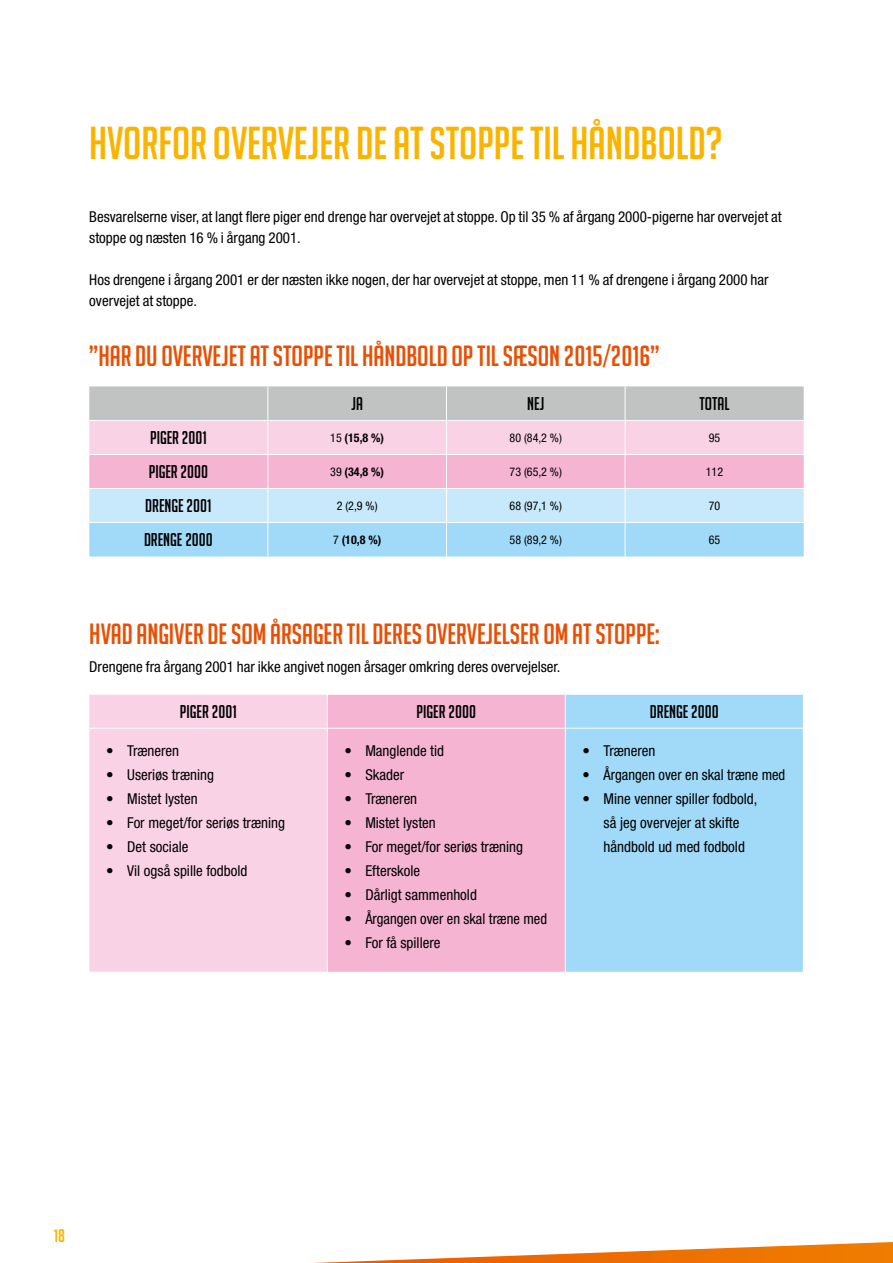
<style>
.page{position:relative;width:893px;height:1263px;background:#fff}
.page>*{position:absolute;margin:0;border:0;box-sizing:border-box;transform-origin:0 0}
.t1{font:45px "Big Noodle Titling";color:#fab400}
.t2{font:28.5px "Big Noodle Titling";color:#e94f04}
.t3{font:18px "Big Noodle Titling";color:#000}
.t4{font:18px "Big Noodle Titling";color:#fab400}
.t5{font:condensed 15px/21px "Helvetica Neue LT Std";color:#000}
.t6{font:condensed 12px "Helvetica Neue LT Std";color:#000}
.t7{font:700 condensed 12px "Helvetica Neue LT";color:#000}
.s1{font-family:"Helvetica Neue LT Std";font-weight:400}
</style>
<div class="page">
<svg style="left:314px;top:1242px;width:579px;height:21px"></svg>
<svg style="left:89px;top:386px;width:715px;height:170px"></svg>
<hr style="left:268px;top:386px;width:1px;height:34px;background:#fff">
<hr style="left:446px;top:386px;width:1px;height:34px;background:#fff">
<hr style="left:625px;top:386px;width:1px;height:34px;background:#fff">
<hr style="left:89px;top:420px;width:179px;height:1px;background:#fff">
<hr style="left:268px;top:420px;width:178px;height:1px;background:#fff">
<hr style="left:446px;top:420px;width:179px;height:1px;background:#fff">
<hr style="left:625px;top:420px;width:179px;height:1px;background:#fff">
<hr style="left:268px;top:421px;width:1px;height:33px;background:#fff">
<hr style="left:446px;top:421px;width:1px;height:33px;background:#fff">
<hr style="left:625px;top:421px;width:1px;height:33px;background:#fff">
<hr style="left:89px;top:454px;width:179px;height:1px;background:#fff">
<hr style="left:268px;top:454px;width:178px;height:1px;background:#fff">
<hr style="left:446px;top:454px;width:179px;height:1px;background:#fff">
<hr style="left:625px;top:454px;width:179px;height:1px;background:#fff">
<hr style="left:268px;top:455px;width:1px;height:33px;background:#fff">
<hr style="left:446px;top:455px;width:1px;height:33px;background:#fff">
<hr style="left:625px;top:455px;width:1px;height:33px;background:#fff">
<hr style="left:89px;top:488px;width:179px;height:1px;background:#fff">
<hr style="left:268px;top:488px;width:178px;height:1px;background:#fff">
<hr style="left:446px;top:488px;width:179px;height:1px;background:#fff">
<hr style="left:625px;top:488px;width:179px;height:1px;background:#fff">
<hr style="left:268px;top:489px;width:1px;height:33px;background:#fff">
<hr style="left:446px;top:489px;width:1px;height:33px;background:#fff">
<hr style="left:625px;top:489px;width:1px;height:33px;background:#fff">
<hr style="left:89px;top:522px;width:179px;height:1px;background:#fff">
<hr style="left:268px;top:522px;width:178px;height:1px;background:#fff">
<hr style="left:446px;top:522px;width:179px;height:1px;background:#fff">
<hr style="left:625px;top:522px;width:179px;height:1px;background:#fff">
<hr style="left:268px;top:523px;width:1px;height:33px;background:#fff">
<hr style="left:446px;top:523px;width:1px;height:33px;background:#fff">
<hr style="left:625px;top:523px;width:1px;height:33px;background:#fff">
<div style="left:89px;top:695px;width:238px;height:277px;background:#f9d2e5"></div>
<div style="left:328px;top:695px;width:237px;height:277px;background:#f5b4d2"></div>
<div style="left:566px;top:695px;width:237px;height:277px;background:#a1daf8"></div>
<hr style="left:89px;top:728px;width:238px;height:1px;background:#fff">
<hr style="left:565px;top:728px;width:239px;height:1px;background:#fff">
<hr style="left:327px;top:728px;width:238px;height:1px;background:#fff">
<h1 class="t1" style="left:89px;top:119px;width:635px">HVORFOR OVERVEJER DE AT STOPPE TIL HÅNDBOLD?</h1>
<p class="t5" style="left:89px;top:206px;width:694px">Besvarelserne viser, at langt flere piger end drenge har overvejet at stoppe. Op til 35 % af årgang 2000-pigerne har overvejet at stoppe og næsten 16 % i årgang 2001.</p>
<p class="t5" style="left:89px;top:269px;width:681px">Hos drengene i årgang 2001 er der næsten ikke nogen, der har overvejet at stoppe, men 11 % af drengene i årgang 2000 har overvejet at stoppe.</p>
<h2 class="t2" style="left:89px;top:340px;width:572px">”HAR DU OVERVEJET AT STOPPE TIL HÅNDBOLD OP TIL SÆSON 2015/2016”</h2>
<p class="t3" style="left:351px;top:394px;width:13px">JA</p>
<p class="t3" style="left:527px;top:394px;width:19px">NEJ</p>
<p class="t3" style="left:699px;top:394px;width:32px">TOTAL</p>
<p class="t3" style="left:150px;top:428px;width:58px">PIGER 2001</p>
<p class="t7" style="left:330px;top:431px;width:55px"><span class="s1">15</span> (15,8 %)</p>
<p class="t6" style="left:510px;top:431px;width:54px">80 (84,2 %)</p>
<p class="t6" style="left:709px;top:431px;width:13px">95</p>
<p class="t3" style="left:149px;top:462px;width:61px">PIGER 2000</p>
<p class="t7" style="left:330px;top:465px;width:55px"><span class="s1">39</span> (34,8 %)</p>
<p class="t6" style="left:510px;top:465px;width:54px">73 (65,2 %)</p>
<p class="t6" style="left:706px;top:465px;width:19px">112</p>
<p class="t3" style="left:145px;top:496px;width:68px">DRENGE 2001</p>
<p class="t6" style="left:337px;top:499px;width:42px">2 (2,9 %)</p>
<p class="t6" style="left:510px;top:499px;width:54px">68 (97,1 %)</p>
<p class="t6" style="left:709px;top:499px;width:13px">70</p>
<p class="t3" style="left:144px;top:530px;width:70px">DRENGE 2000</p>
<p class="t7" style="left:333px;top:533px;width:50px"><span class="s1">7</span> (10,8 %)</p>
<p class="t6" style="left:510px;top:533px;width:54px">58 (89,2 %)</p>
<p class="t6" style="left:709px;top:533px;width:13px">65</p>
<h2 class="t2" style="left:89px;top:619px;width:572px">HVAD ANGIVER DE SOM ÅRSAGER TIL DERES OVERVEJELSER OM AT STOPPE:</h2>
<p class="t5" style="left:89px;top:656px;width:473px">Drengene fra årgang 2001 har ikke angivet nogen årsager omkring deres overvejelser.</p>
<p class="t3" style="left:180px;top:701px;width:58px">PIGER 2001</p>
<p class="t3" style="left:417px;top:701px;width:61px">PIGER 2000</p>
<p class="t3" style="left:650px;top:701px;width:70px">DRENGE 2000</p>
<p class="t5" style="left:106px;top:740px;width:74px">• Træneren</p>
<p class="t5" style="left:106px;top:764px;width:109px">• Useriøs træning</p>
<p class="t5" style="left:106px;top:788px;width:93px">• Mistet lysten</p>
<p class="t5" style="left:106px;top:812px;width:180px">• For meget/for seriøs træning</p>
<p class="t5" style="left:106px;top:836px;width:84px">• Det sociale</p>
<p class="t5" style="left:106px;top:860px;width:143px">• Vil også spille fodbold</p>
<p class="t5" style="left:344px;top:740px;width:101px">• Manglende tid</p>
<p class="t5" style="left:344px;top:764px;width:61px">• Skader</p>
<p class="t5" style="left:344px;top:788px;width:74px">• Træneren</p>
<p class="t5" style="left:344px;top:812px;width:93px">• Mistet lysten</p>
<p class="t5" style="left:344px;top:836px;width:180px">• For meget/for seriøs træning</p>
<p class="t5" style="left:344px;top:860px;width:77px">• Efterskole</p>
<p class="t5" style="left:344px;top:884px;width:134px">• Dårligt sammenhold</p>
<p class="t5" style="left:344px;top:908px;width:204px">• Årgangen over en skal træne med</p>
<p class="t5" style="left:344px;top:932px;width:98px">• For få spillere</p>
<p class="t5" style="left:582px;top:740px;width:75px">• Træneren</p>
<p class="t5" style="left:582px;top:764px;width:204px">• Årgangen over en skal træne med</p>
<p class="t5" style="left:582px;top:786px;width:177px;line-height:24px;text-align:center">• Mine venner spiller fodbold, så jeg overvejer at skifte håndbold ud med fodbold</p>
<p class="t4" style="left:54px;top:1226px;width:13px">18</p>
</div>
